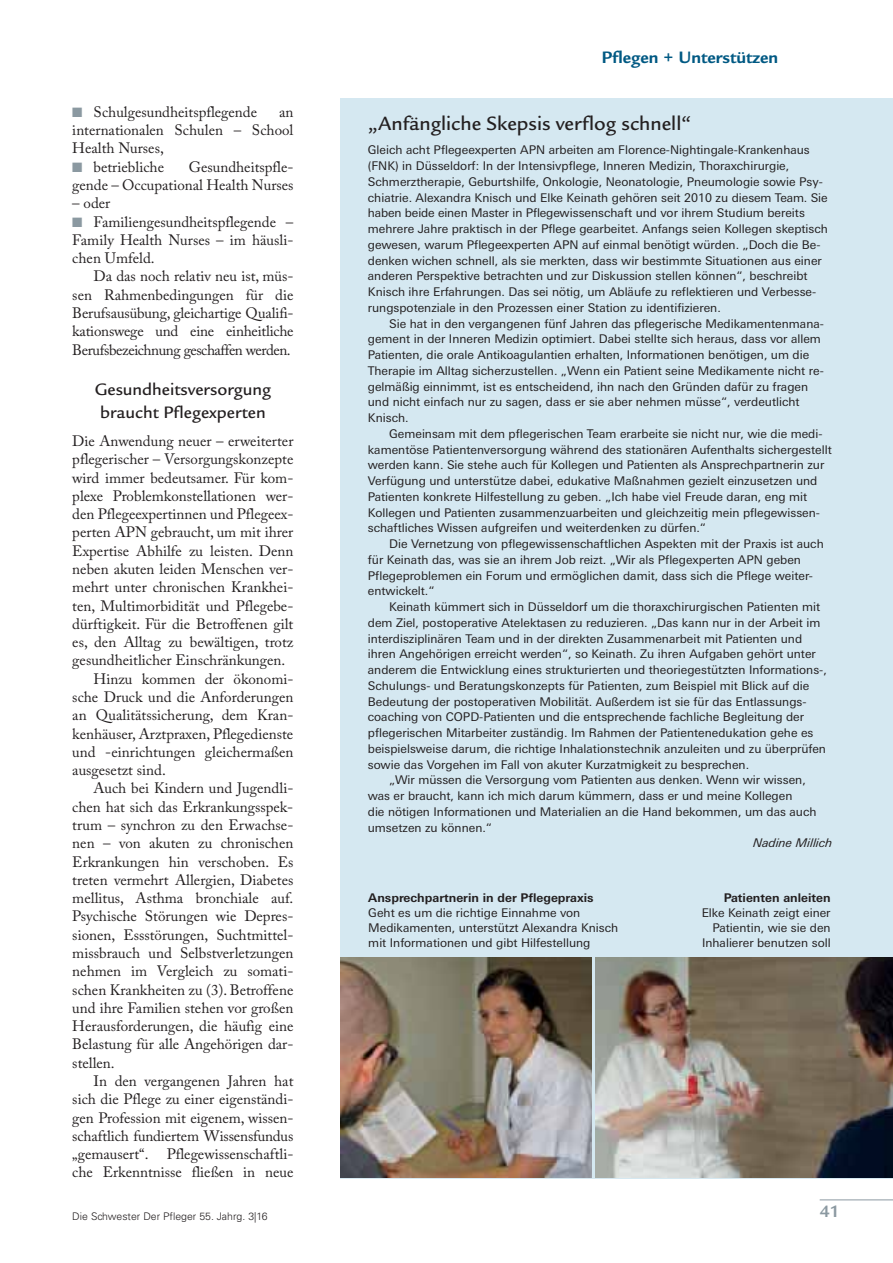
<style>
.page{position:relative;width:893px;height:1263px;background:#fff}
.page>*{position:absolute;margin:0;border:0;box-sizing:border-box;transform-origin:0 0}
.t1{font:500 21px "Legacy Sans";color:#231f20}
.t2{font:500 18px/22.5px "Legacy Sans";color:#231f20}
.t3{font:700 18px "Legacy Sans";color:#005983}
.t4{font:700 18px "Legacy Sans";color:#8b99a1}
.t5{font:15px/18.3px "Adobe Caslon Pro";color:#231f20;text-align:justify}
.t6{font:12px/15.8px "LT Univers Basic";color:#231f20}
.t7{font:700 12px "LT Univers Basic";color:#231f20}
.t8{font:italic 12px "LT Univers Basic";color:#231f20}
.t9{font:300 10.5px "Univers";color:#231f20}
.s1{color:#8b99a1}
</style>
<div class="page">
<hr style="left:820px;top:1199px;width:73px;height:1px;background:#8b99a1">
<div style="left:340px;top:98px;width:553px;height:1080px;background:#d5e8f1"></div>
<img style="left:595px;top:958px;width:298px;height:219px">
<img style="left:340px;top:958px;width:251px;height:219px">
<p class="t5" style="left:72px;top:104px;width:186px"><span class="s1">■</span> Schulgesundheitspflegende</p>
<p class="t5" style="left:72px;top:104px;width:223px;text-indent:207px">an internationalen Schulen – School Health Nurses,</p>
<p class="t5" style="left:72px;top:159px;width:93px"><span class="s1">■</span> betriebliche</p>
<p class="t5" style="left:72px;top:159px;width:223px;text-align:right">Gesundheitspfle-<br>gende – Occupational Health Nurses</p>
<p class="t5" style="left:72px;top:196px;width:40px">– oder</p>
<p class="t5" style="left:72px;top:214px;width:223px"><span class="s1">■</span> Familiengesundheitspflegende – Family Health Nurses – im häusli&shy;chen Umfeld.</p>
<p class="t5" style="left:72px;top:269px;width:223px;text-indent:21px">Da das noch relativ neu ist, müs&shy;sen Rahmenbedingungen für die Berufsausübung, gleichartige Qualifi&shy;kationswege und eine einheitliche Berufsbezeichnung geschaffen werden.</p>
<h2 class="t2" style="left:95px;top:380px;width:178px">Gesundheitsversorgung braucht Pflegexperten</h2>
<p class="t5" style="left:72px;top:433px;width:223px">Die Anwendung neuer – erweiterter</p>
<p class="t5" style="left:72px;top:452px;width:223px">pflegerischer – Versorgungskonzepte</p>
<p class="t5" style="left:72px;top:470px;width:223px">wird immer bedeutsamer. Für kom-</p>
<p class="t5" style="left:72px;top:488px;width:223px">plexe Problemkonstellationen wer-</p>
<p class="t5" style="left:72px;top:506px;width:223px">den Pflegeexpertinnen und Pflegeex-</p>
<p class="t5" style="left:72px;top:525px;width:223px">perten APN gebraucht, um mit ihrer</p>
<p class="t5" style="left:72px;top:543px;width:223px">Expertise Abhilfe zu leisten. Denn</p>
<p class="t5" style="left:72px;top:561px;width:223px">neben akuten leiden Menschen ver-</p>
<p class="t5" style="left:72px;top:580px;width:223px">mehrt unter chronischen Krankhei-</p>
<p class="t5" style="left:72px;top:598px;width:223px">ten, Multimorbidität und Pflegebe-</p>
<p class="t5" style="left:72px;top:616px;width:223px">dürftigkeit. Für die Betroffenen gilt</p>
<p class="t5" style="left:72px;top:634px;width:223px">es, den Alltag zu bewältigen, trotz</p>
<p class="t5" style="left:72px;top:653px;width:215px">gesundheitlicher Einschränkungen.</p>
<p class="t5" style="left:94px;top:671px;width:201px">Hinzu kommen der ökonomi-</p>
<p class="t5" style="left:72px;top:689px;width:223px">sche Druck und die Anforderungen</p>
<p class="t5" style="left:72px;top:707px;width:223px">an Qualitätssicherung, dem Kran-</p>
<p class="t5" style="left:72px;top:726px;width:222px">kenhäuser, Arztpraxen, Pflegedienste</p>
<p class="t5" style="left:72px;top:744px;width:223px">und -einrichtungen gleichermaßen</p>
<p class="t5" style="left:72px;top:762px;width:95px">ausgesetzt sind.</p>
<p class="t5" style="left:94px;top:781px;width:201px">Auch bei Kindern und Jugendli-</p>
<p class="t5" style="left:72px;top:799px;width:223px">chen hat sich das Erkrankungsspek-</p>
<p class="t5" style="left:72px;top:817px;width:223px">trum – synchron zu den Erwachse-</p>
<p class="t5" style="left:72px;top:835px;width:223px">nen – von akuten zu chronischen</p>
<p class="t5" style="left:72px;top:854px;width:223px">Erkrankungen hin verschoben. Es</p>
<p class="t5" style="left:72px;top:872px;width:223px">treten vermehrt Allergien, Diabetes</p>
<p class="t5" style="left:72px;top:890px;width:223px">mellitus, Asthma bronchiale auf.</p>
<p class="t5" style="left:72px;top:909px;width:223px">Psychische Störungen wie Depres-</p>
<p class="t5" style="left:72px;top:927px;width:223px">sionen, Essstörungen, Suchtmittel-</p>
<p class="t5" style="left:72px;top:945px;width:223px">missbrauch und Selbstverletzungen</p>
<p class="t5" style="left:72px;top:963px;width:223px">nehmen im Vergleich zu somati-</p>
<p class="t5" style="left:72px;top:982px;width:223px">schen Krankheiten zu (3). Betroffene</p>
<p class="t5" style="left:72px;top:1000px;width:223px">und ihre Familien stehen vor großen</p>
<p class="t5" style="left:72px;top:1018px;width:223px">Herausforderungen, die häufig eine</p>
<p class="t5" style="left:72px;top:1037px;width:223px">Belastung für alle Angehörigen dar-</p>
<p class="t5" style="left:72px;top:1055px;width:44px">stellen.</p>
<p class="t5" style="left:94px;top:1073px;width:201px">In den vergangenen Jahren hat</p>
<p class="t5" style="left:72px;top:1091px;width:223px">sich die Pflege zu einer eigenständi-</p>
<p class="t5" style="left:72px;top:1110px;width:223px">gen Profession mit eigenem, wissen-</p>
<p class="t5" style="left:72px;top:1128px;width:223px">schaftlich fundiertem Wissensfundus</p>
<p class="t5" style="left:72px;top:1146px;width:223px">„gemausert“. Pflegewissenschaftli-</p>
<p class="t5" style="left:72px;top:1165px;width:223px">che Erkenntnisse fließen in neue</p>
<p class="t9" style="left:72px;top:1213px;width:197px">Die Schwester Der Pfleger 55. Jahrg. 3|16</p>
<h2 class="t3" style="left:602px;top:51px;width:178px">Pflegen + Unterstützen</h2>
<h1 class="t1" style="left:368px;top:116px;width:325px">„Anfängliche Skepsis verflog schnell“</h1>
<p class="t6" style="left:368px;top:143px;width:462px">Gleich acht Pflegeexperten APN arbeiten am Florence-Nightingale-Krankenhaus (FNK) in Düsseldorf: In der Intensivpflege, Inneren Medizin, Thoraxchirurgie, Schmerztherapie, Geburtshilfe, Onkologie, Neonatologie, Pneumologie sowie Psy&shy;chiatrie. Alexandra Knisch und Elke Keinath gehören seit 2010 zu diesem Team. Sie haben beide einen Master in Pflegewissenschaft und vor ihrem Studium bereits mehrere Jahre praktisch in der Pflege gearbeitet. Anfangs seien Kollegen skeptisch gewesen, warum Pflegeexperten APN auf einmal benötigt würden. „Doch die Be&shy;denken wichen schnell, als sie merkten, dass wir bestimmte Situationen aus einer anderen Perspektive betrachten und zur Diskussion stellen können“, beschreibt Knisch ihre Erfahrungen. Das sei nötig, um Abläufe zu reflektieren und Verbesse&shy;rungspotenziale in den Prozessen einer Station zu identifizieren.</p>
<p class="t6" style="left:368px;top:316px;width:458px;text-indent:21px">Sie hat in den vergangenen fünf Jahren das pflegerische Medikamentenmana&shy;gement in der Inneren Medizin optimiert. Dabei stellte sich heraus, dass vor allem Patienten, die orale Antikoagulantien erhalten, Informationen benötigen, um die Therapie im Alltag sicherzustellen. „Wenn ein Patient seine Medikamente nicht re&shy;gelmäßig einnimmt, ist es entscheidend, ihn nach den Gründen dafür zu fragen und nicht einfach nur zu sagen, dass er sie aber nehmen müsse“, verdeutlicht Knisch.</p>
<p class="t6" style="left:368px;top:426px;width:465px;text-indent:21px">Gemeinsam mit dem pflegerischen Team erarbeite sie nicht nur, wie die medi&shy;kamentöse Patientenversorgung während des stationären Aufenthalts sichergestellt werden kann. Sie stehe auch für Kollegen und Patienten als Ansprechpartnerin zur Verfügung und unterstütze dabei, edukative Maßnahmen gezielt einzusetzen und Patienten konkrete Hilfestellung zu geben. „Ich habe viel Freude daran, eng mit Kollegen und Patienten zusammenzuarbeiten und gleichzeitig mein pflegewissen&shy;schaftliches Wissen aufgreifen und weiterdenken zu dürfen.“</p>
<p class="t6" style="left:368px;top:537px;width:457px;text-indent:21px">Die Vernetzung von pflegewissenschaftlichen Aspekten mit der Praxis ist auch für Keinath das, was sie an ihrem Job reizt. „Wir als Pflegexperten APN geben Pflegeproblemen ein Forum und ermöglichen damit, dass sich die Pflege weiter&shy;entwickelt.“</p>
<p class="t6" style="left:389px;top:600px;width:433px">Keinath kümmert sich in Düsseldorf um die thoraxchirurgischen Patienten mit</p>
<p class="t6" style="left:368px;top:615px;width:454px">dem Ziel, postoperative Atelektasen zu reduzieren. „Das kann nur in der Arbeit im</p>
<p class="t6" style="left:368px;top:631px;width:436px">interdisziplinären Team und in der direkten Zusammenarbeit mit Patienten und</p>
<p class="t6" style="left:368px;top:647px;width:449px">ihren Angehörigen erreicht werden“, so Keinath. Zu ihren Aufgaben gehört unter</p>
<p class="t6" style="left:368px;top:663px;width:460px">anderem die Entwicklung eines strukturierten und theoriegestützten Informations-,</p>
<p class="t6" style="left:368px;top:678px;width:443px">Schulungs- und Beratungskonzepts für Patienten, zum Beispiel mit Blick auf die</p>
<p class="t6" style="left:368px;top:694px;width:440px">Bedeutung der postoperativen Mobilität. Außerdem ist sie für das Entlassungs-</p>
<p class="t6" style="left:368px;top:710px;width:438px">coaching von COPD-Patienten und die entsprechende fachliche Begleitung der</p>
<p class="t6" style="left:368px;top:726px;width:447px">pflegerischen Mitarbeiter zuständig. Im Rahmen der Patientenedukation gehe es</p>
<p class="t6" style="left:368px;top:741px;width:460px">beispielsweise darum, die richtige Inhalationstechnik anzuleiten und zu überprüfen</p>
<p class="t6" style="left:368px;top:757px;width:383px">sowie das Vorgehen im Fall von akuter Kurzatmigkeit zu besprechen.</p>
<p class="t6" style="left:389px;top:773px;width:418px">„Wir müssen die Versorgung vom Patienten aus denken. Wenn wir wissen,</p>
<p class="t6" style="left:368px;top:789px;width:426px">was er braucht, kann ich mich darum kümmern, dass er und meine Kollegen</p>
<p class="t6" style="left:368px;top:804px;width:450px">die nötigen Informationen und Materialien an die Hand bekommen, um das auch</p>
<p class="t6" style="left:368px;top:820px;width:126px">umsetzen zu können.“</p>
<p class="t8" style="left:753px;top:836px;width:81px">Nadine Millich</p>
<p class="t7" style="left:368px;top:892px;width:227px">Ansprechpartnerin in der Pflegepraxis</p>
<p class="t6" style="left:368px;top:906px;width:251px;line-height:15px">Geht es um die richtige Einnahme von<br>Medikamenten, unterstützt Alexandra Knisch mit Informationen und gibt Hilfestellung</p>
<p class="t7" style="left:724px;top:892px;width:108px">Patienten anleiten</p>
<p class="t6" style="left:702px;top:906px;width:130px;line-height:15px;text-align:right">Elke Keinath zeigt einer<br>Patientin, wie sie den<br>Inhalierer benutzen soll</p>
<h2 class="t4" style="left:820px;top:1205px;width:22px">41</h2>
</div>
